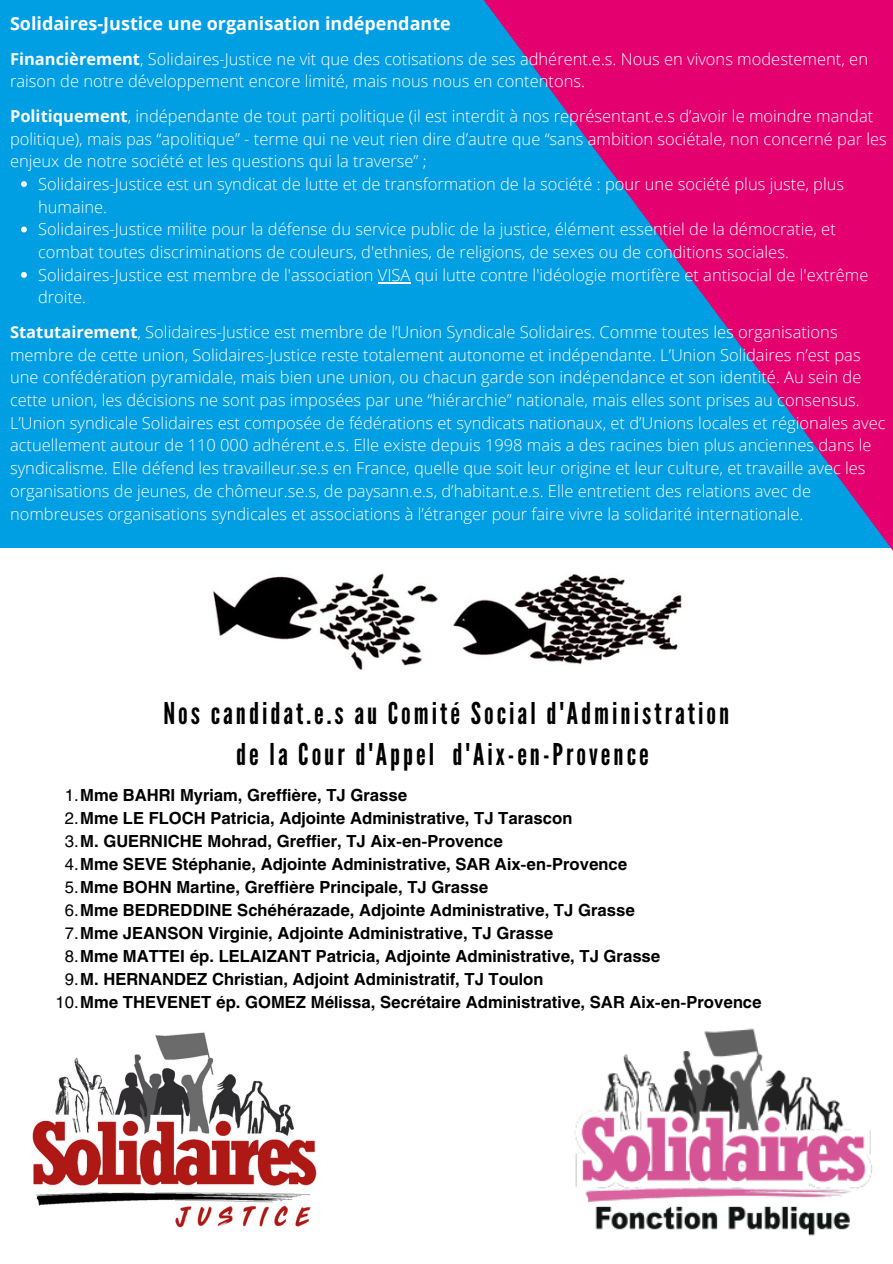
<style>
.page{position:relative;width:893px;height:1264px;background:#fff}
.page>*{position:absolute;margin:0;border:0;box-sizing:border-box;transform-origin:0 0}
.t1{font:30px/41.5px "League Gothic";letter-spacing:.1em;color:#000;text-align:center}
.t2{font:700 18px "Open Sans";color:#fff}
.t3{font:300 16.5px/22.6px "Open Sans";color:#fff}
.t4{font:700 16.5px "Helios";color:#000}
.s1{font-weight:700}
.s2{font-weight:400}
</style>
<div class="page">
<div style="left:0;top:0;width:892px;height:1262px;background:#009ee3"></div>
<div style="left:0;top:548px;width:892px;height:714px;background:#fff"></div>
<img style="left:10px;top:1020px;width:329px;height:229px">
<img style="left:557px;top:1014px;width:328px;height:229px">
<img style="left:197px;top:559px;width:254px;height:125px">
<svg style="left:451px;top:0;width:441px;height:696px"></svg>
<svg style="left:21px;top:181px;width:6px;height:6px"></svg>
<svg style="left:21px;top:226px;width:6px;height:6px"></svg>
<svg style="left:21px;top:272px;width:6px;height:6px"></svg>
<hr style="left:378px;top:282px;width:32px;height:2px;background:#fff">
<p class="t2" style="left:10px;top:10px;width:442px">Solidaires-Justice une organisation indépendante</p>
<p class="t3" style="left:10px;top:47px;width:859px"><span class="s1">Financièrement</span>, Solidaires-Justice ne vit que des cotisations de ses adhérent.e.s. Nous en vivons modestement, en raison de notre développement encore limité, mais nous nous en contentons.</p>
<p class="t3" style="left:10px;top:104px;width:878px"><span class="s1">Politiquement</span>, indépendante de tout parti politique (il est interdit à nos représentant.e.s d’avoir le moindre mandat politique), mais pas “apolitique” - terme qui ne veut rien dire d’autre que “sans ambition sociétale, non concerné par les enjeux de notre société et les questions qui la traverse” ;</p>
<p class="t3" style="left:38px;top:172px;width:831px">Solidaires-Justice est un syndicat de lutte et de transformation de la société : pour une société plus juste, plus humaine.<br>Solidaires-Justice milite pour la défense du service public de la justice, élément essentiel de la démocratie, et combat toutes discriminations de couleurs, d'ethnies, de religions, de sexes ou de conditions sociales.<br>Solidaires-Justice est membre de l'association VISA qui lutte contre l'idéologie mortifère et antisocial de l'extrême droite.</p>
<p class="t3" style="left:10px;top:320px;width:877px"><span class="s1">Statutairement</span>, Solidaires-Justice est membre de l’Union Syndicale Solidaires. Comme toutes les organisations membre de cette union, Solidaires-Justice reste totalement autonome et indépendante. L’Union Solidaires n’est pas une confédération pyramidale, mais bien une union, ou chacun garde son indépendance et son identité. Au sein de cette union, les décisions ne sont pas imposées par une “hiérarchie” nationale, mais elles sont prises au consensus.<br>L’Union syndicale Solidaires est composée de fédérations et syndicats nationaux, et d’Unions locales et régionales avec actuellement autour de 110 000 adhérent.e.s. Elle existe depuis 1998 mais a des racines bien plus anciennes dans le syndicalisme. Elle défend les travailleur.se.s en France, quelle que soit leur origine et leur culture, et travaille avec les organisations de jeunes, de chômeur.se.s, de paysann.e.s, d’habitant.e.s. Elle entretient des relations avec de nombreuses organisations syndicales et associations à l’étranger pour faire vivre la solidarité internationale.</p>
<h1 class="t1" style="left:163px;top:693px;width:567px">Nos candidat.e.s au Comité Social d'Administration de la Cour d'Appel d'Aix-en-Provence</h1>
<p class="t4" style="left:65px;top:785px;width:344px"><span class="s2">1.</span>Mme BAHRI Myriam, Greffière, TJ Grasse</p>
<p class="t4" style="left:65px;top:808px;width:509px"><span class="s2">2.</span>Mme LE FLOCH Patricia, Adjointe Administrative, TJ Tarascon</p>
<p class="t4" style="left:65px;top:831px;width:439px"><span class="s2">3.</span>M. GUERNICHE Mohrad, Greffier, TJ Aix-en-Provence</p>
<p class="t4" style="left:65px;top:854px;width:564px"><span class="s2">4.</span>Mme SEVE Stéphanie, Adjointe Administrative, SAR Aix-en-Provence</p>
<p class="t4" style="left:65px;top:877px;width:425px"><span class="s2">5.</span>Mme BOHN Martine, Greffière Principale, TJ Grasse</p>
<p class="t4" style="left:65px;top:900px;width:571px"><span class="s2">6.</span>Mme BEDREDDINE Schéhérazade, Adjointe Administrative, TJ Grasse</p>
<p class="t4" style="left:65px;top:923px;width:490px"><span class="s2">7.</span>Mme JEANSON Virginie, Adjointe Administrative, TJ Grasse</p>
<p class="t4" style="left:65px;top:946px;width:597px"><span class="s2">8.</span>Mme MATTEI ép. LELAIZANT Patricia, Adjointe Administrative, TJ Grasse</p>
<p class="t4" style="left:65px;top:968px;width:480px"><span class="s2">9.</span>M. HERNANDEZ Christian, Adjoint Administratif, TJ Toulon</p>
<p class="t4" style="left:55px;top:991px;width:707px"><span class="s2">10.</span>Mme THEVENET ép. GOMEZ Mélissa, Secrétaire Administrative, SAR Aix-en-Provence</p>
</div>
